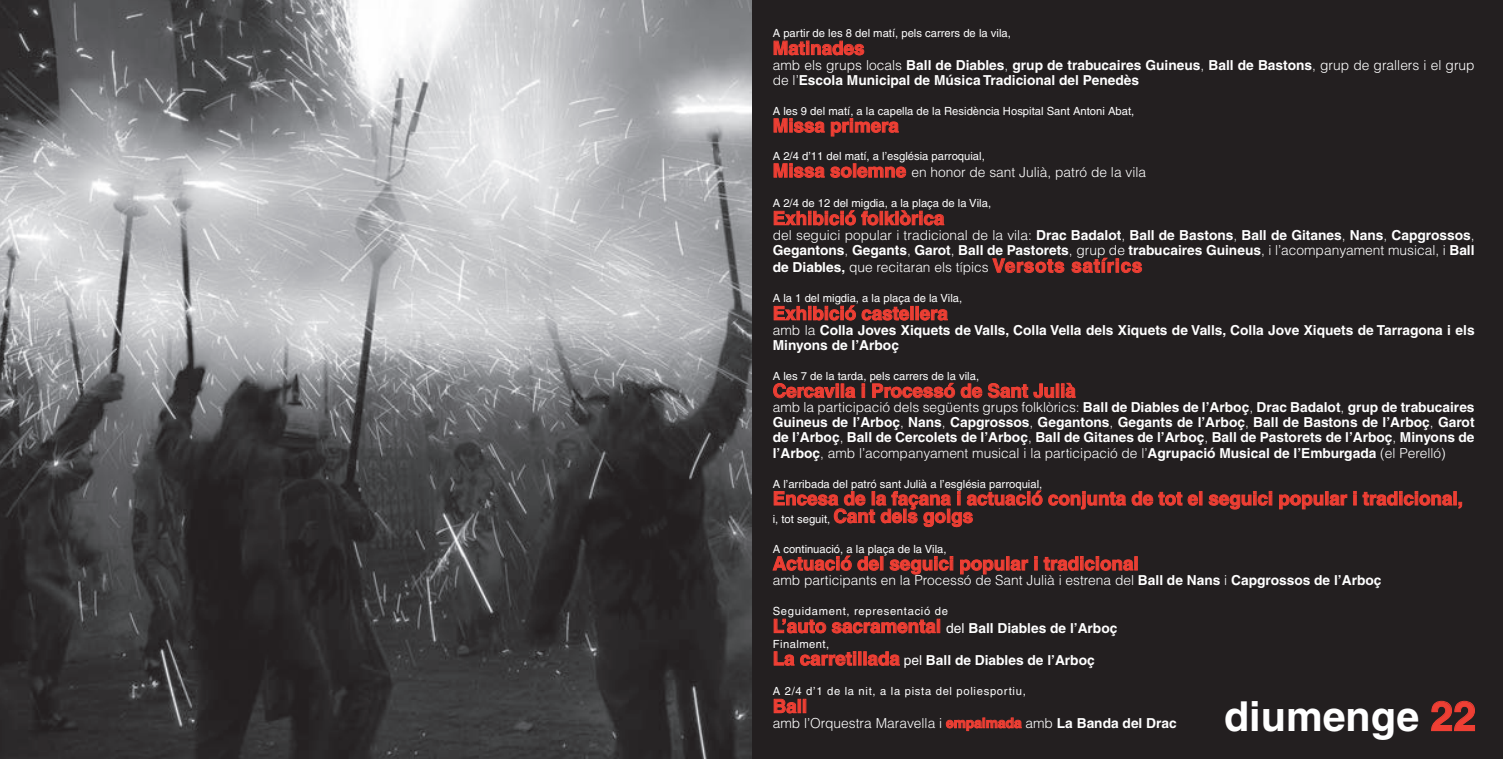
<style>
.page{position:relative;width:1503px;height:759px;background:#fff}
.page>*{position:absolute;margin:0;border:0;box-sizing:border-box;transform-origin:0 0}
.t1{font:700 41.25px "Helvetica";color:#fff}
.t2{font:700 18.75px/17.5px "Helvetica";color:#ee3f34}
.t3{font:700 13.75px/15px "Helvetica";color:#fff}
.t4{font:300 13.75px "Helvetica";color:#fff}
.t5{font:11.25px "Helvetica";color:#fff}
.t6{font:11.25px "Helvetica";letter-spacing:.06em;color:#fff}
.t7{font:11.25px "Helvetica";letter-spacing:.04em;color:#fff}
.s1{font-weight:300}
.s2{font-weight:700;font-size:18.75px;color:#ee3f34}
.s3{font-weight:700}
.s4{font-weight:400;font-size:11.25px;color:#fff}
.s5{font-size:18.75px;color:#ee3f34}
.s6{font-weight:400}
.s7{font-weight:700;color:#ee3f34}
.s8{color:#ee3f34}
</style>
<div class="page">
<div style="left:751px;top:0;width:751px;height:758px;background:#231f20"></div>
<img style="left:0;top:0;width:751px;height:758px">
<svg style="left:1431px;top:700px;width:44px;height:31px"></svg>
<svg style="left:773px;top:40px;width:91px;height:16px"></svg>
<svg style="left:773px;top:118px;width:126px;height:19px"></svg>
<svg style="left:773px;top:163px;width:133px;height:15px"></svg>
<svg style="left:773px;top:210px;width:105px;height:15px"></svg>
<div style="left:879px;top:211px;width:4px;height:14px;border:1px solid #ee3f34"></div>
<svg style="left:884px;top:210px;width:60px;height:15px"></svg>
<svg style="left:992px;top:258px;width:72px;height:15px"></svg>
<svg style="left:1071px;top:257px;width:71px;height:16px"></svg>
<svg style="left:773px;top:305px;width:136px;height:15px"></svg>
<div style="left:910px;top:306px;width:3px;height:14px;border:1px solid #ee3f34"></div>
<svg style="left:919px;top:309px;width:29px;height:11px"></svg>
<svg style="left:773px;top:383px;width:66px;height:16px"></svg>
<svg style="left:845px;top:386px;width:10px;height:12px"></svg>
<div style="left:861px;top:387px;width:4px;height:10px;border:1px solid #ee3f34"></div>
<svg style="left:861px;top:383px;width:4px;height:3px"></svg>
<svg style="left:872px;top:382px;width:182px;height:16px"></svg>
<div style="left:1055px;top:383px;width:4px;height:14px;border:1px solid #ee3f34"></div>
<svg style="left:1061px;top:382px;width:14px;height:16px"></svg>
<svg style="left:1048px;top:490px;width:150px;height:19px"></svg>
<div style="left:1199px;top:491px;width:3px;height:14px;border:1px solid #ee3f34"></div>
<svg style="left:1208px;top:491px;width:64px;height:18px"></svg>
<svg style="left:1279px;top:494px;width:44px;height:15px"></svg>
<div style="left:1325px;top:491px;width:3px;height:14px;border:1px solid #ee3f34"></div>
<svg style="left:1329px;top:494px;width:18px;height:11px"></svg>
<svg style="left:1353px;top:491px;width:3px;height:14px"></svg>
<svg style="left:1362px;top:490px;width:90px;height:15px"></svg>
<div style="left:1453px;top:491px;width:3px;height:14px;border:1px solid #ee3f34"></div>
<svg style="left:1458px;top:501px;width:4px;height:8px"></svg>
<svg style="left:773px;top:490px;width:269px;height:37px"></svg>
<svg style="left:772px;top:555px;width:107px;height:15px"></svg>
<div style="left:880px;top:556px;width:3px;height:14px;border:1px solid #ee3f34"></div>
<svg style="left:889px;top:556px;width:64px;height:18px"></svg>
<svg style="left:960px;top:559px;width:44px;height:15px"></svg>
<div style="left:1006px;top:556px;width:3px;height:14px;border:1px solid #ee3f34"></div>
<svg style="left:1010px;top:559px;width:18px;height:11px"></svg>
<svg style="left:1034px;top:556px;width:3px;height:14px"></svg>
<svg style="left:1043px;top:556px;width:90px;height:14px"></svg>
<div style="left:1134px;top:556px;width:3px;height:14px;border:1px solid #ee3f34"></div>
<svg style="left:773px;top:618px;width:163px;height:15px"></svg>
<svg style="left:773px;top:651px;width:21px;height:14px"></svg>
<svg style="left:800px;top:651px;width:56px;height:14px"></svg>
<div style="left:858px;top:651px;width:3px;height:14px;border:1px solid #ee3f34"></div>
<div style="left:863px;top:651px;width:3px;height:14px;border:1px solid #ee3f34"></div>
<svg style="left:867px;top:651px;width:33px;height:14px"></svg>
<svg style="left:773px;top:698px;width:23px;height:15px"></svg>
<div style="left:797px;top:698px;width:4px;height:14px;border:1px solid #ee3f34"></div>
<div style="left:803px;top:698px;width:3px;height:14px;border:1px solid #ee3f34"></div>
<svg style="left:945px;top:717px;width:77px;height:14px"></svg>
<p class="t5" style="left:772px;top:27px;width:240px">A partir de les 8 del matí, pels carrers de la vila,</p>
<h2 class="t2" style="left:772px;top:39px;width:93px">Matinades</h2>
<p class="t3" style="left:772px;top:57px;width:703px"><span class="s1">amb els grups locals</span> Ball de Diables<span class="s1">,</span> grup de trabucaires Guineus<span class="s1">,</span> Ball de Bastons<span class="s1">, grup de grallers i el grup de l’</span>Escola Municipal de Música Tradicional del Penedès</p>
<p class="t5" style="left:772px;top:104px;width:363px">A les 9 del matí, a la capella de la Residència Hospital Sant Antoni Abat,</p>
<h2 class="t2" style="left:772px;top:116px;width:128px">Missa primera</h2>
<p class="t5" style="left:772px;top:149px;width:213px">A 2/4 d’11 del matí, a l’església parroquial,</p>
<p class="t4" style="left:772px;top:164px;width:375px"><span class="s2">Missa solemne</span> en honor de sant Julià, patró de la vila</p>
<p class="t5" style="left:772px;top:197px;width:220px">A 2/4 de 12 del migdia, a la plaça de la Vila,</p>
<h2 class="t2" style="left:772px;top:209px;width:173px">Exhibició folklòrica</h2>
<p class="t3" style="left:772px;top:227px;width:703px"><span class="s1">del seguici popular i tradicional de la vila:</span> Drac Badalot<span class="s1">,</span> Ball de Bastons<span class="s1">,</span> Ball de Gitanes<span class="s1">,</span> Nans<span class="s1">,</span> Capgrossos<span class="s1">,<br></span>Gegantons<span class="s1">,</span> Gegants<span class="s1">,</span> Garot<span class="s1">,</span> Ball de Pastorets<span class="s1">, grup de</span> trabucaires Guineus<span class="s1">, i l’acompanyament musical, i</span> Ball</p>
<p class="t4" style="left:772px;top:259px;width:371px"><span class="s3">de Diables,</span> que recitaran els típics <span class="s2">Versots satírics</span></p>
<p class="t5" style="left:772px;top:292px;width:191px">A la 1 del migdia, a la plaça de la Vila,</p>
<h2 class="t2" style="left:772px;top:304px;width:177px">Exhibició castellera</h2>
<p class="t3" style="left:772px;top:322px;width:703px"><span class="s1">amb la</span> Colla Joves Xiquets de Valls, Colla Vella dels Xiquets de Valls, Colla Jove Xiquets de Tarragona i els<br>Minyons de l’Arboç</p>
<p class="t5" style="left:772px;top:369px;width:208px">A les 7 de la tarda, pels carrers de la vila,</p>
<h2 class="t2" style="left:772px;top:381px;width:304px">Cercavila i Processó de Sant Julià</h2>
<p class="t3" style="left:772px;top:400px;width:703px;text-align:justify"><span class="s1">amb la participació dels següents grups folklòrics:</span> Ball de Diables de l’Arboç<span class="s1">,</span> Drac Badalot<span class="s1">,</span> grup de trabucaires Guineus de l’Arboç<span class="s1">,</span> Nans<span class="s1">,</span> Capgrossos<span class="s1">,</span> Gegantons<span class="s1">,</span> Gegants de l’Arboç<span class="s1">,</span> Ball de Bastons de l’Arboç<span class="s1">,</span> Garot de l’Arboç<span class="s1">,</span> Ball de Cercolets de l’Arboç<span class="s1">,</span> Ball de Gitanes de l’Arboç<span class="s1">,</span> Ball de Pastorets de l’Arboç<span class="s1">,</span> Minyons de l’Arboç<span class="s1">, amb l’acompanyament musical i la participació de l’</span>Agrupació Musical de l’Emburgada <span class="s1">(el Perelló)</span></p>
<p class="t5" style="left:772px;top:477px;width:271px">A l’arribada del patró sant Julià a l’església parroquial,</p>
<h2 class="t2" style="left:772px;top:489px;width:691px">Encesa de la façana i actuació conjunta de tot el seguici popular i tradicional, <span class="s4">i, tot seguit,</span> Cant dels goigs</h2>
<p class="t5" style="left:772px;top:542px;width:175px">A continuació, a la plaça de la Vila,</p>
<h2 class="t2" style="left:772px;top:554px;width:367px">Actuació del seguici popular i tradicional</h2>
<p class="t4" style="left:772px;top:571px;width:610px">amb participants en la Processó de Sant Julià i estrena del <span class="s3">Ball de Nans</span> i <span class="s3">Capgrossos de l’Arboç</span></p>
<p class="t6" style="left:772px;top:604px;width:177px">Seguidament, representació de</p>
<p class="t3" style="left:772px;top:620px;width:346px"><span class="s5">L’auto sacramental</span> <span class="s6">del</span> Ball Diables de l’Arboç</p>
<p class="t7" style="left:772px;top:637px;width:58px">Finalment,</p>
<p class="t3" style="left:772px;top:652px;width:323px"><span class="s5">La carretillada</span> <span class="s6">pel</span> Ball de Diables de l’Arboç</p>
<p class="t6" style="left:772px;top:684px;width:254px">A 2/4 d’1 de la nit, a la pista del poliesportiu,</p>
<h2 class="t2" style="left:772px;top:696px;width:36px">Ball</h2>
<p class="t4" style="left:772px;top:714px;width:405px">amb l’Orquestra Maravella i <span class="s7">empalmada</span> amb <span class="s3">La Banda del Drac</span></p>
<h1 class="t1" style="left:1224px;top:690px;width:254px">diumenge <span class="s8">22</span></h1>
</div>
